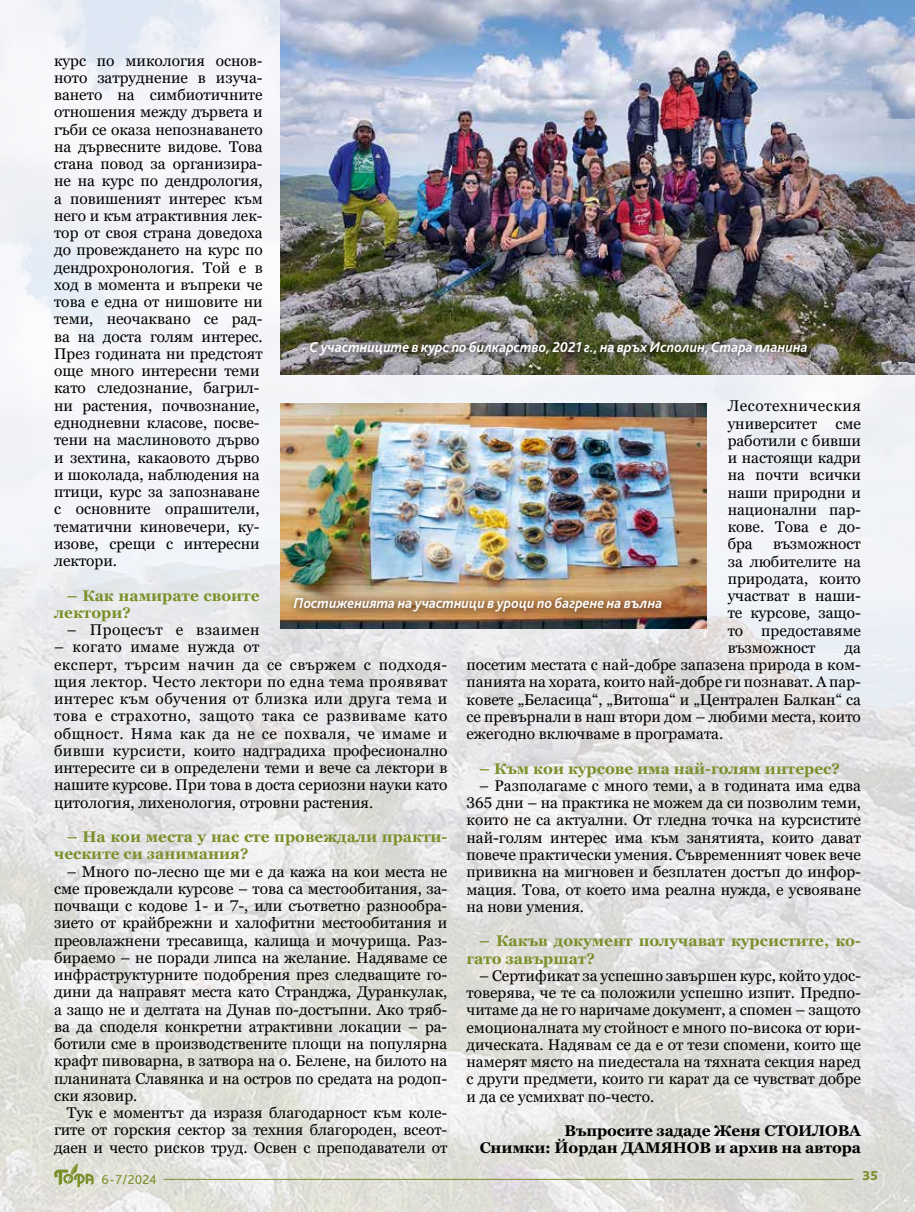
<style>
.page{position:relative;width:915px;height:1212px;background:#fff}
.page>*{position:absolute;margin:0;border:0;box-sizing:border-box;transform-origin:0 0}
.t1{font:15.45px/17.2px "Georgia Pro";color:#000;text-align:justify}
.t2{font:15.45px/17.2px "Georgia Pro";letter-spacing:.03em;color:#000}
.t3{font:700 15.45px/17.2px "Georgia Pro";color:#7a902a}
.t4{font:700 15.45px/17.2px "Georgia Pro";letter-spacing:-.01em;color:#000;text-align:right}
.t5{font:italic 700 15px "Bliss Pro";color:#fff;scale:.95 1}
.t6{font:13.5px "Bliss Pro";color:#7a902a}
.t7{font:800 13.5px "Bliss Pro";color:#7a902a}
</style>
<div class="page">
<img style="left:0;top:0;width:914px;height:1212px">
<img style="left:281px;top:0;width:633px;height:374px">
<img style="left:281px;top:404px;width:425px;height:224px">
<div style="left:304px;top:335px;width:511px;height:30px;background:#000;opacity:.75"></div>
<div style="left:288px;top:592px;width:382px;height:29px;background:#000;opacity:.75"></div>
<hr style="left:163px;top:1179px;width:689px;height:1px;background:#7a902a">
<svg style="left:53px;top:1163px;width:41px;height:25px"></svg>
<p class="t1" style="left:54px;top:52px;width:210px;text-align:left">курс по микология основ&shy;ното затруднение в изуча&shy;ването на симбиотичните отношения между дървета и гъби се оказа непознаването на дървесните видове. Това стана повод за организира&shy;не на курс по дендрология, а повишеният интерес към него и към атрактивния лек&shy;тор от своя страна доведоха до провеждането на курс по дендрохронология. Той е в ход в момента и въпреки че това е една от нишовите ни теми, неочаквано се рад&shy;ва на доста голям интерес.<br>През годината ни предстоят още много интересни теми като следознание, багрил&shy;ни растения, почвознание, еднодневни класове, посве&shy;тени на маслиновото дърво и зехтина, какаовото дърво и шоколада, наблюдения на птици, курс за запознаване с основните опрашители, тематични киновечери, ку&shy;изове, срещи с интересни лектори.</p>
<p class="t3" style="left:54px;top:587px;width:207px;text-indent:13px">– Как намирате своите лектори?</p>
<p class="t2" style="left:67px;top:622px;width:194px">– Процесът е взаимен</p>
<p class="t2" style="left:54px;top:639px;width:395px">– когато имаме нужда от<br>експерт, търсим начин да се свържем с подходя&shy;щия лектор. Често лектори по една тема проявяват интерес към обучения от близка или друга тема и това е страхотно, защото така се развиваме като общност. Няма как да не се похваля, че имаме и бивши курсисти, които надградиха професионално интересите си в определени теми и вече са лектори в нашите курсове. При това в доста сериозни науки като цитология, лихенология, отровни растения.</p>
<p class="t3" style="left:54px;top:829px;width:395px;text-indent:13px">– На кои места у нас сте провеждали практи&shy;ческите си занимания?</p>
<p class="t1" style="left:54px;top:863px;width:395px;text-indent:13px">– Много по-лесно ще ми е да кажа на кои места не сме провеждали курсове – това са местообитания, за&shy;почващи с кодове 1- и 7-, или съответно разнообра&shy;зието от крайбрежни и халофитни местообитания и преовлажнени тресавища, калища и мочурища. Раз&shy;бираемо – не поради липса на желание. Надяваме се инфраструктурните подобрения през следващите го&shy;дини да направят места като Странджа, Дуранкулак, а защо не и делтата на Дунав по-достъпни. Ако тряб&shy;ва да споделя конкретни атрактивни локации – ра&shy;ботили сме в производствените площи на популярна крафт пивоварна, в затвора на о. Белене, на билото на планината Славянка и на остров по средата на родоп&shy;ски язовир.</p>
<p class="t1" style="left:54px;top:1105px;width:395px;text-indent:13px">Тук е моментът да изразя благодарност към коле&shy;гите от горския сектор за техния благороден, всеот&shy;даен и често рисков труд. Освен с преподаватели от</p>
<p class="t5" style="left:309px;top:337px;width:525px">С участниците в курс по билкарство, 2021 г., на връх Исполин, Стара планина</p>
<p class="t1" style="left:727px;top:398px;width:135px">Лесотехническия университет сме работили с бивши и настоящи кадри на почти всички наши природни и национални пар&shy;кове. Това е до&shy;бра</p>
<p class="t1" style="left:727px;top:536px;width:135px;text-indent:45px">възможност за любителите на природата, които участват в наши&shy;те курсове, защо&shy;то предоставяме възможност</p>
<p class="t5" style="left:294px;top:594px;width:389px">Постиженията на участници в уроци по багрене на вълна</p>
<p class="t1" style="left:466px;top:639px;width:396px;text-indent:378px">да посетим местата с най-добре запазена природа в ком&shy;панията на хората, които най-добре ги познават. А пар&shy;ковете „Беласица“, „Витоша“ и „Централен Балкан“ са се превърнали в наш втори дом – любими места, които ежегодно включваме в програмата.</p>
<p class="t3" style="left:479px;top:760px;width:362px">– Към кои курсове има най-голям интерес?</p>
<p class="t1" style="left:466px;top:777px;width:396px;text-indent:13px">– Разполагаме с много теми, а в годината има едва 365 дни – на практика не можем да си позволим теми, които не са актуални. От гледна точка на курсистите най-голям интерес има към занятията, които дават повече практически умения. Съвременният човек вече привикна на мигновен и безплатен достъп до инфор&shy;мация. Това, от което има реална нужда, е усвояване на нови умения.</p>
<p class="t3" style="left:466px;top:933px;width:396px;text-indent:13px">– Какъв документ получават курсистите, ко&shy;гато завършат?</p>
<p class="t1" style="left:466px;top:967px;width:396px;text-indent:13px">– Сертификат за успешно завършен курс, който удос&shy;товерява, че те са положили успешно изпит. Предпо&shy;читаме да не го наричаме документ, а спомен – защото емоционалната му стойност е много по-висока от юри&shy;дическата. Надявам се да е от тези спомени, които ще намерят място на пиедестала на тяхната секция наред с други предмети, които ги карат да се чувстват добре и да се усмихват по-често.</p>
<p class="t4" style="left:479px;top:1122px;width:382px">Въпросите зададе Женя СТОИЛОВА<br>Снимки: Йордан ДАМЯНОВ и архив на автора</p>
<p class="t6" style="left:101px;top:1171px;width:57px">6-7/2024</p>
<p class="t7" style="left:862px;top:1167px;width:17px">35</p>
</div>
